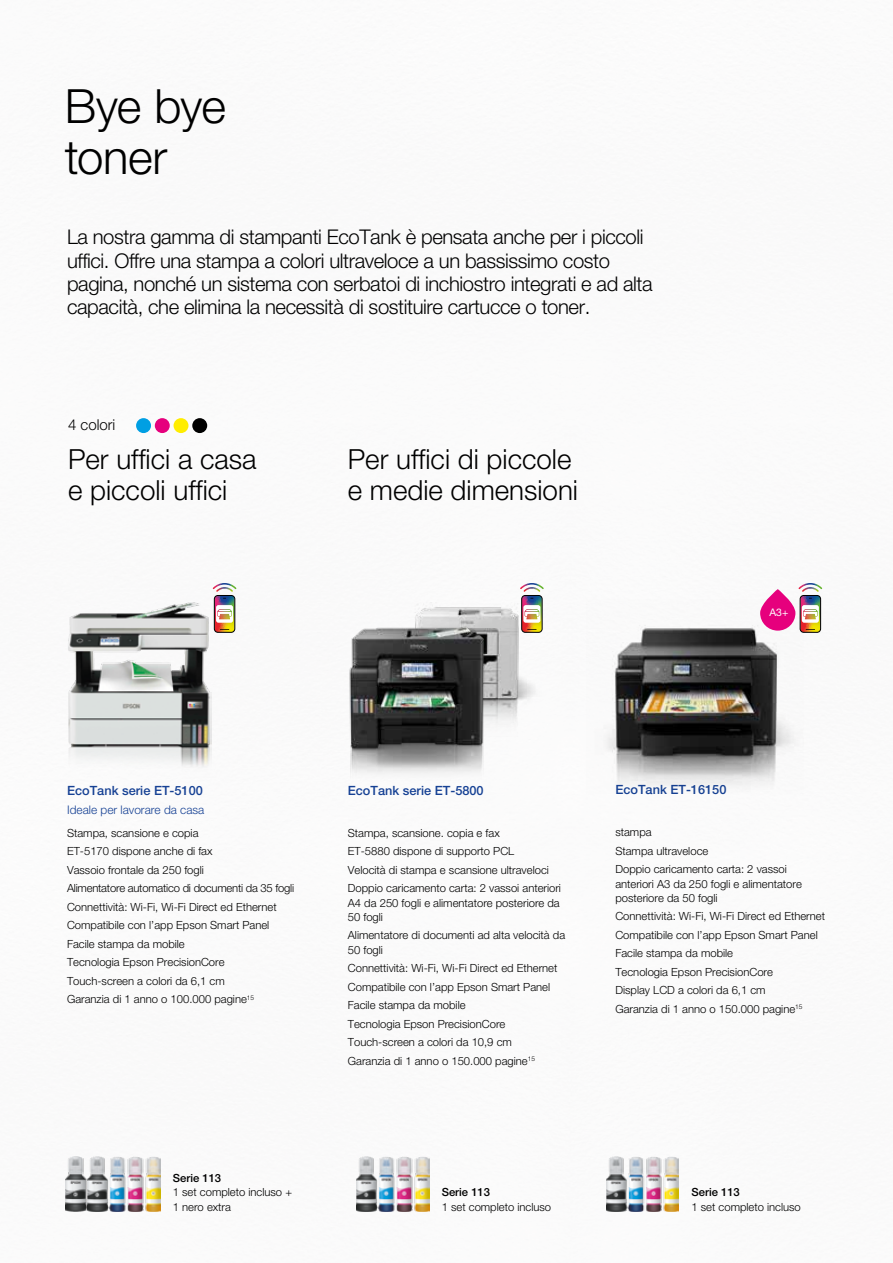
<style>
.page{position:relative;width:893px;height:1263px;background:#fff}
.page>*{position:absolute;margin:0;border:0;box-sizing:border-box;transform-origin:0 0}
.t1{font:300 47.25px/51px "Helvetica Neue LT";letter-spacing:-.015em;color:#000}
.t2{font:300 27.75px/30.8px "Helvetica Neue LT";color:#000}
.t3{font:300 20.25px/23.2px "Helvetica Neue LT";letter-spacing:-.02em;color:#000}
.t4{font:300 15px "Helvetica Neue LT";color:#000}
.t5{font:500 12.75px "Helvetica Neue LT";color:#164194}
.t6{font:300 11.85px "Helvetica Neue LT";color:#164194}
.t7{font:300 11.25px/18.5px "Helvetica Neue LT";color:#000}
.t8{font:500 11.25px "Helvetica Neue LT";color:#000}
.t9{font:10.5px "Helvetica Neue LT";color:#fff}
</style>
<div class="page">
<div style="left:155px;top:418px;width:15px;height:15px;background:#e6007d;border-radius:50%"></div>
<div style="left:192px;top:418px;width:15px;height:15px;background:#000;border-radius:50%"></div>
<div style="left:136px;top:418px;width:15px;height:15px;background:#009fe3;border-radius:50%"></div>
<div style="left:174px;top:418px;width:14px;height:15px;background:#ffed00;border-radius:50%"></div>
<img style="left:416px;top:602px;width:120px;height:123px">
<img style="left:88px;top:1156px;width:72px;height:56px">
<img style="left:66px;top:1156px;width:20px;height:56px">
<img style="left:357px;top:1156px;width:72px;height:56px">
<img style="left:607px;top:1156px;width:72px;height:56px">
<img style="left:68px;top:602px;width:143px;height:166px">
<img style="left:604px;top:610px;width:194px;height:180px">
<img style="left:349px;top:611px;width:143px;height:165px">
<svg style="left:213px;top:583px;width:23px;height:50px"></svg>
<svg style="left:520px;top:583px;width:24px;height:50px"></svg>
<svg style="left:798px;top:583px;width:24px;height:50px"></svg>
<svg style="left:760px;top:589px;width:35px;height:42px"></svg>
<h1 class="t1" style="left:65px;top:80px;width:163px">Bye bye toner</h1>
<p class="t3" style="left:67px;top:225px;width:587px">La nostra gamma di stampanti EcoTank è pensata anche per i piccoli uffici. Offre una stampa a colori ultraveloce a un bassissimo costo pagina, nonché un sistema con serbatoi di inchiostro integrati e ad alta capacità, che elimina la necessità di sostituire cartucce o toner.</p>
<h3 class="t4" style="left:68px;top:415px;width:49px">4 colori</h3>
<h2 class="t2" style="left:68px;top:443px;width:190px">Per uffici a casa e piccoli uffici</h2>
<h2 class="t2" style="left:348px;top:443px;width:232px">Per uffici di piccole e medie dimensioni</h2>
<p class="t9" style="left:769px;top:605px;width:20px">A3+</p>
<p class="t5" style="left:67px;top:783px;width:137px">EcoTank serie ET-5100</p>
<p class="t7" style="left:67px;top:823px;width:229px">Stampa, scansione e copia<br>ET-5170 dispone anche di fax<br>Vassoio frontale da 250 fogli<br>Alimentatore automatico di documenti da 35 fogli Connettività: Wi-Fi, Wi-Fi Direct ed Ethernet Compatibile con l’app Epson Smart Panel Facile stampa da mobile<br>Tecnologia Epson PrecisionCore Touch-screen a colori da 6,1 cm<br>Garanzia di 1 anno o 100.000 pagine<sup>15</sup></p>
<p class="t6" style="left:67px;top:803px;width:139px">Ideale per lavorare da casa</p>
<p class="t5" style="left:348px;top:783px;width:137px">EcoTank serie ET-5800</p>
<p class="t7" style="left:348px;top:823px;width:215px">Stampa, scansione. copia e fax<br>ET-5880 dispone di supporto PCL<br>Velocità di stampa e scansione ultraveloci Doppio caricamento carta: 2 vassoi anteriori</p>
<p class="t7" style="left:348px;top:895px;width:213px;line-height:14.2px">A4 da 250 fogli e alimentatore posteriore da<br>50 fogli</p>
<p class="t7" style="left:348px;top:928px;width:219px;line-height:14.2px">Alimentatore di documenti ad alta velocità da<br>50 fogli</p>
<p class="t7" style="left:348px;top:959px;width:211px">Connettività: Wi-Fi, Wi-Fi Direct ed Ethernet Compatibile con l’app Epson Smart Panel Facile stampa da mobile<br>Tecnologia Epson PrecisionCore Touch-screen a colori da 10,9 cm<br>Garanzia di 1 anno o 150.000 pagine<sup>15</sup></p>
<p class="t8" style="left:173px;top:1171px;width:50px">Serie 113</p>
<p class="t7" style="left:173px;top:1185px;width:121px;line-height:14.2px">1 set completo incluso +<br>1 nero extra</p>
<p class="t8" style="left:442px;top:1186px;width:50px">Serie 113</p>
<p class="t7" style="left:442px;top:1197px;width:111px">1 set completo incluso</p>
<p class="t5" style="left:615px;top:782px;width:113px">EcoTank ET-16150</p>
<p class="t7" style="left:615px;top:823px;width:173px">stampa<br>Stampa ultraveloce<br>Doppio caricamento carta: 2 vassoi</p>
<p class="t7" style="left:615px;top:876px;width:188px;line-height:14.2px">anteriori A3 da 250 fogli e alimentatore posteriore da 50 fogli</p>
<p class="t7" style="left:615px;top:907px;width:211px">Connettività: Wi-Fi, Wi-Fi Direct ed Ethernet Compatibile con l’app Epson Smart Panel Facile stampa da mobile<br>Tecnologia Epson PrecisionCore<br>Display LCD a colori da 6,1 cm<br>Garanzia di 1 anno o 150.000 pagine<sup>15</sup></p>
<p class="t8" style="left:691px;top:1186px;width:50px">Serie 113</p>
<p class="t7" style="left:691px;top:1197px;width:111px">1 set completo incluso</p>
</div>
